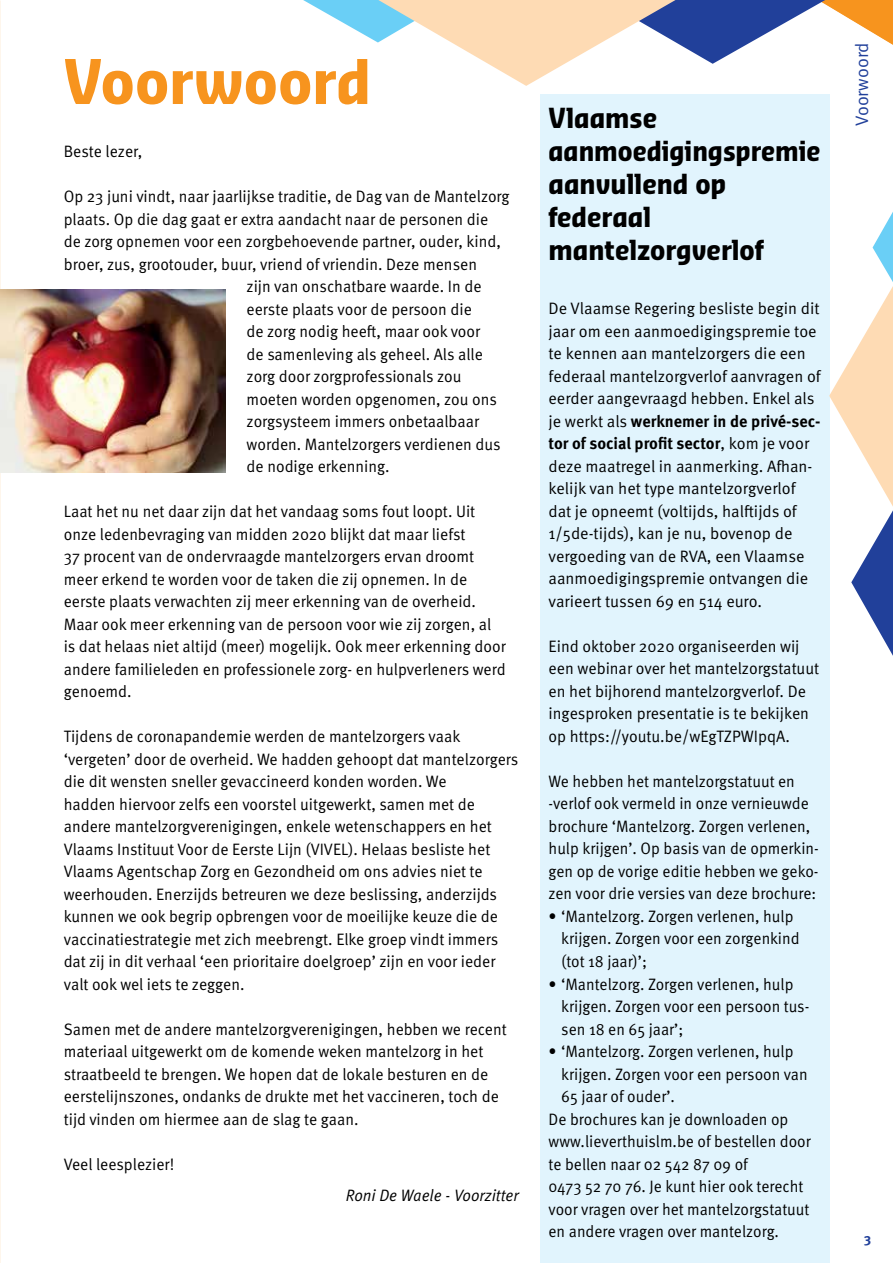
<style>
.page{position:relative;width:893px;height:1263px;background:#fff}
.page>*{position:absolute;margin:0;border:0;box-sizing:border-box;transform-origin:0 0}
.t1{font:700 60px "Sansa Con Pro";color:#f7941e}
.t2{font:700 27px/33px "Sansa Con Pro";color:#000}
.t3{font:18px "Meta OT Norm";color:#21409a}
.t4{font:16.5px/22.5px "Meta OT Norm";color:#000;scale:.95 1}
.t5{font:16.5px/22.5px "Meta OT Norm";color:#000;scale:.94 1}
.t6{font:16.5px/22.5px "Meta OT Norm";color:#000}
.t7{font:16.5px/22.5px "Meta OT Norm";color:#000;scale:.96 1}
.t8{font:700 16.5px/22.5px "Meta OT";color:#000}
.t9{font:16.5px "Meta OT Norm Ita";color:#000;scale:.95 1}
.t10{font:700 13.5px "Meta OT";color:#21409a}
.s1{font-family:"Meta OT Norm";font-weight:400}
</style>
<div class="page">
<div style="left:540px;top:94px;width:289px;height:1169px;background:#e1f4fd"></div>
<svg style="left:303px;top:0;width:590px;height:86px"></svg>
<svg style="left:829px;top:212px;width:64px;height:444px"></svg>
<img style="left:0;top:289px;width:225px;height:183px">
<h1 class="t1" style="left:64px;top:40px;width:309px">Voorwoord</h1>
<p class="t4" style="left:64px;top:140px;width:84px">Beste lezer,</p>
<p class="t4" style="left:64px;top:185px;width:471px">Op 23 juni vindt, naar jaarlijkse traditie, de Dag van de Mantelzorg</p>
<p class="t4" style="left:64px;top:208px;width:448px">plaats. Op die dag gaat er extra aandacht naar de personen die</p>
<p class="t4" style="left:64px;top:230px;width:462px">de zorg opnemen voor een zorgbehoevende partner, ouder, kind,</p>
<p class="t4" style="left:64px;top:253px;width:437px">broer, zus, grootouder, buur, vriend of vriendin. Deze mensen</p>
<p class="t4" style="left:247px;top:275px;width:249px">zijn van onschatbare waarde. In de</p>
<p class="t4" style="left:247px;top:298px;width:239px">eerste plaats voor de persoon die</p>
<p class="t4" style="left:247px;top:320px;width:247px">de zorg nodig heeft, maar ook voor</p>
<p class="t4" style="left:247px;top:343px;width:250px">de samenleving als geheel. Als alle</p>
<p class="t4" style="left:247px;top:365px;width:228px">zorg door zorgprofessionals zou</p>
<p class="t4" style="left:247px;top:388px;width:265px">moeten worden opgenomen, zou ons</p>
<p class="t4" style="left:247px;top:410px;width:246px">zorgsysteem immers onbetaalbaar</p>
<p class="t4" style="left:247px;top:433px;width:269px">worden. Mantelzorgers verdienen dus</p>
<p class="t4" style="left:247px;top:455px;width:152px">de nodige erkenning.</p>
<p class="t4" style="left:64px;top:500px;width:467px">Laat het nu net daar zijn dat het vandaag soms fout loopt. Uit onze ledenbevraging van midden 2020 blijkt dat maar liefst<br>37 procent van de ondervraagde mantelzorgers ervan droomt meer erkend te worden voor de taken die zij opnemen. In de eerste plaats verwachten zij meer erkenning van de overheid.<br>Maar ook meer erkenning van de persoon voor wie zij zorgen, al is dat helaas niet altijd (meer) mogelijk. Ook meer erkenning door andere familieleden en professionele zorg- en hulpverleners werd genoemd.</p>
<p class="t4" style="left:64px;top:725px;width:480px">Tijdens de coronapandemie werden de mantelzorgers vaak ‘vergeten’ door de overheid. We hadden gehoopt dat mantelzorgers die dit wensten sneller gevaccineerd konden worden. We<br>hadden hiervoor zelfs een voorstel uitgewerkt, samen met de andere mantelzorgverenigingen, enkele wetenschappers en het Vlaams Instituut Voor de Eerste Lijn (VIVEL). Helaas besliste het Vlaams Agentschap Zorg en Gezondheid om ons advies niet te weerhouden. Enerzijds betreuren we deze beslissing, anderzijds kunnen we ook begrip opbrengen voor de moeilijke keuze die de vaccinatiestrategie met zich meebrengt. Elke groep vindt immers dat zij in dit verhaal ‘een prioritaire doelgroep’ zijn en voor ieder valt ook wel iets te zeggen.</p>
<p class="t4" style="left:64px;top:1018px;width:468px">Samen met de andere mantelzorgverenigingen, hebben we recent materiaal uitgewerkt om de komende weken mantelzorg in het straatbeeld te brengen. We hopen dat de lokale besturen en de eerstelijnszones, ondanks de drukte met het vaccineren, toch de tijd vinden om hiermee aan de slag te gaan.</p>
<p class="t4" style="left:64px;top:1153px;width:118px">Veel leesplezier!</p>
<p class="t9" style="left:346px;top:1185px;width:184px">Roni De Waele - Voorzitter</p>
<h2 class="t2" style="left:549px;top:102px;width:273px">Vlaamse aanmoedigingspremie aanvullend op federaal mantelzorgverlof</h2>
<p class="t6" style="left:549px;top:298px;width:274px">De Vlaamse Regering besliste begin dit jaar om een aanmoedigingspremie toe te kennen aan mantelzorgers die een federaal mantelzorgverlof aanvragen of eerder aangevraagd hebben. Enkel als</p>
<p class="t8" style="left:549px;top:410px;width:273px"><span class="s1">je werkt als</span> werknemer in de privé-sec&shy;tor of social profit sector<span class="s1">, kom je voor</span></p>
<p class="t6" style="left:549px;top:455px;width:265px">deze maatregel in aanmerking. Afhan&shy;kelijk van het type mantelzorgverlof dat je opneemt (voltijds, halftijds of 1/5de-tijds), kan je nu, bovenop de vergoeding van de RVA, een Vlaamse aanmoedigingspremie ontvangen die varieert tussen 69 en 514 euro.</p>
<p class="t7" style="left:549px;top:635px;width:284px">Eind oktober 2020 organiseerden wij een webinar over het mantelzorgstatuut en het bijhorend mantelzorgverlof. De ingesproken presentatie is te bekijken op https://youtu.be/wEgTZPWIpqA.</p>
<p class="t5" style="left:549px;top:770px;width:289px">We hebben het mantelzorgstatuut en -verlof ook vermeld in onze vernieuwde brochure ‘Mantelzorg. Zorgen verlenen, hulp krijgen’. Op basis van de opmerkin&shy;gen op de vorige editie hebben we geko&shy;zen voor drie versies van deze brochure:</p>
<p class="t5" style="left:561px;top:905px;width:255px;text-indent:-13px">• ‘Mantelzorg. Zorgen verlenen, hulp krijgen. Zorgen voor een zorgenkind (tot 18 jaar)’;</p>
<p class="t5" style="left:561px;top:973px;width:265px;text-indent:-13px">• ‘Mantelzorg. Zorgen verlenen, hulp krijgen. Zorgen voor een persoon tus&shy;sen 18 en 65 jaar’;</p>
<p class="t5" style="left:549px;top:1040px;width:262px">• ‘Mantelzorg. Zorgen verlenen, hulp</p>
<p class="t5" style="left:561px;top:1063px;width:264px">krijgen. Zorgen voor een persoon van</p>
<p class="t5" style="left:561px;top:1085px;width:122px">65 jaar of ouder’.</p>
<p class="t5" style="left:549px;top:1108px;width:257px">De brochures kan je downloaden op</p>
<p class="t5" style="left:549px;top:1130px;width:280px">www.lieverthuislm.be of bestellen door</p>
<p class="t5" style="left:549px;top:1153px;width:214px">te bellen naar 02 542 87 09 of</p>
<p class="t5" style="left:549px;top:1175px;width:273px">0473 52 70 76. Je kunt hier ook terecht</p>
<p class="t5" style="left:549px;top:1198px;width:279px">voor vragen over het mantelzorgstatuut</p>
<p class="t5" style="left:549px;top:1220px;width:247px">en andere vragen over mantelzorg.</p>
<p class="t3" style="left:851px;top:126px;width:85px;rotate:-90deg">Voorwoord</p>
<p class="t10" style="left:864px;top:1230px;width:9px">3</p>
</div>
